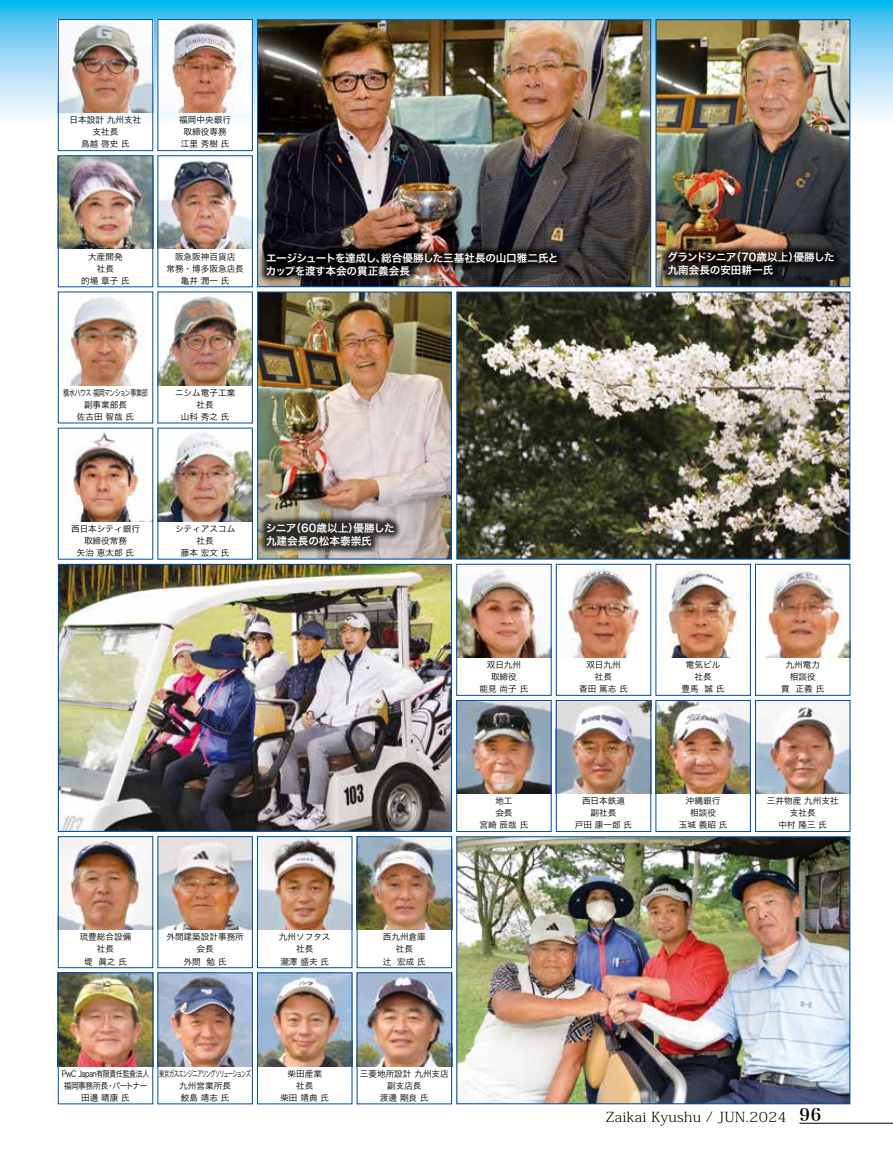
<style>
.page{position:relative;width:893px;height:1149px;background:#fff}
.page>*{position:absolute;margin:0;border:0;box-sizing:border-box;transform-origin:0 0}
.t1{font:16.95px "Hira Min Pro W6";color:#000}
.t2{font:200 13.8px "Koz Min Pro";letter-spacing:.01em;color:#000;scale:1.1 1}
.t3{font:10.65px/12.8px "Hira Kaku Pro W6";letter-spacing:-.015em;color:#fff}
.t4{font:8.55px/12px "Hira Kaku Pro W3";color:#000;text-align:center}
.t5{font:8.55px/12px "Hira Kaku Pro W3";letter-spacing:-.085em;color:#000;text-align:center;scale:.6 1}
.t6{font:8.55px/12px "Hira Kaku Pro W3";letter-spacing:-.045em;color:#000;text-align:center;scale:.7 1}
.t7{font:8.55px/12px "Hira Kaku Pro W3";letter-spacing:-.05em;color:#000;text-align:right;scale:.8 1}
.t8{font:8.55px/12px "Hira Kaku Pro W3";letter-spacing:-.03em;color:#000;scale:.9 1}
.t9{font:8.55px "Hira Kaku Pro W3";color:#000;scale:.9 1}
</style>
<div class="page">
<svg style="left:0;top:0;width:893px;height:119px;background:#53c8f2"></svg>
<hr style="left:799px;top:1122px;width:94px;height:1px;background:#000">
<img style="left:57px;top:19px;width:794px;height:1085px">
<p class="t4" style="left:70px;top:113px;width:73px">日本設計九州支社支社長<br>鳥越啓史氏</p>
<p class="t4" style="left:179px;top:113px;width:53px">福岡中央銀行取締役専務江里秀樹氏</p>
<p class="t4" style="left:81px;top:249px;width:50px">大産開発<br>社長<br>的場章子氏</p>
<p class="t4" style="left:166px;top:249px;width:79px">阪急阪神百貨店<br>常務・博多阪急店長亀井潤一氏</p>
<p class="t3" style="left:266px;top:251px;width:294px">エージシュートを達成し総合優勝した三基社長の山口雅二氏と</p>
<p class="t3" style="left:266px;top:251px;width:146px;text-indent:110px">、<br>カップを渡す本会の貫正義会長</p>
<p class="t3" style="left:668px;top:250px;width:107px">グランドシニア<br>九南会長の安田耕一氏</p>
<p class="t3" style="left:794px;top:250px;width:42px">優勝した</p>
<p class="t3" style="left:731px;top:250px;width:70px">（70歳以上）</p>
<p class="t6" style="left:63px;top:386px;width:122px">積水ハウス福岡マンション事業部副事業部長<br>佐古田智哉氏</p>
<p class="t4" style="left:175px;top:386px;width:62px">ニシム電子工業社長<br>山科秀之氏</p>
<p class="t4" style="left:71px;top:522px;width:70px">西日本シティ銀行取締役常務<br>矢治恵太郎氏</p>
<p class="t4" style="left:175px;top:522px;width:62px">シティアスコム社長<br>藤本宏文氏</p>
<p class="t3" style="left:354px;top:521px;width:42px">優勝した</p>
<p class="t3" style="left:291px;top:521px;width:70px">（60歳以上）</p>
<p class="t3" style="left:266px;top:521px;width:108px">シニア<br>九建会長の松本泰崇氏</p>
<p class="t4" style="left:480px;top:658px;width:50px">双日九州<br>取締役<br>能見尚子氏</p>
<p class="t4" style="left:579px;top:658px;width:50px">双日九州<br>社長<br>香田篤志氏</p>
<p class="t4" style="left:686px;top:658px;width:36px">電気ビル社長</p>
<p class="t4" style="left:682px;top:682px;width:19px">豊馬</p>
<p class="t4" style="left:705px;top:682px;width:22px">誠氏</p>
<p class="t4" style="left:786px;top:658px;width:36px">九州電力</p>
<p class="t4" style="left:790px;top:670px;width:27px">相談役</p>
<p class="t4" style="left:796px;top:682px;width:30px">正義氏</p>
<p class="t4" style="left:781px;top:682px;width:10px">貫</p>
<p class="t4" style="left:97px;top:930px;width:36px;text-align:left;text-indent:-17px">琉豊総合設備社長<br>眞之氏</p>
<p class="t4" style="left:84px;top:954px;width:10px">堤</p>
<p class="t4" style="left:166px;top:930px;width:79px">外間建築設計事務所</p>
<p class="t4" style="left:197px;top:942px;width:19px">会長</p>
<p class="t4" style="left:207px;top:954px;width:22px">勉氏</p>
<p class="t4" style="left:184px;top:954px;width:19px">外間</p>
<p class="t4" style="left:279px;top:930px;width:53px">九州ソフタス社長<br>瀧澤盛夫氏</p>
<p class="t4" style="left:396px;top:930px;width:32px;text-align:left;text-indent:-13px">西九州倉庫社長<br>宏成氏</p>
<p class="t4" style="left:383px;top:954px;width:10px">辻</p>
<p class="t4" style="left:480px;top:794px;width:50px">地工<br>会長<br>宮崎辰哉氏</p>
<p class="t4" style="left:575px;top:794px;width:59px">西日本鉄道<br>副社長<br>戸田康一郎氏</p>
<p class="t4" style="left:679px;top:794px;width:50px">沖縄銀行<br>相談役<br>玉城義昭氏</p>
<p class="t4" style="left:767px;top:794px;width:73px">三井物産九州支社支社長<br>中村隆三氏</p>
<p class="t7" style="left:62px;top:1066px;width:111px">PwC Japan有限責任監査法人パートナー</p>
<p class="t8" style="left:81px;top:1078px;width:56px;text-indent:-17px">福岡事務所長<br>田邊晴康氏</p>
<p class="t9" style="left:107px;top:1077px;width:10px">・</p>
<p class="t5" style="left:159px;top:1066px;width:154px">東京ガスエンジニアリングソリューションズ九州営業所長<br>鮫島靖志氏</p>
<p class="t4" style="left:280px;top:1066px;width:50px">柴田産業<br>社長<br>柴田靖典氏</p>
<p class="t4" style="left:360px;top:1066px;width:90px">三菱地所設計九州支店副支店長<br>渡邊剛良氏</p>
<h2 class="t2" style="left:606px;top:1106px;width:166px">Zaikai Kyushu / JUN.2024</h2>
<h1 class="t1" style="left:799px;top:1099px;width:24px">96</h1>
</div>
